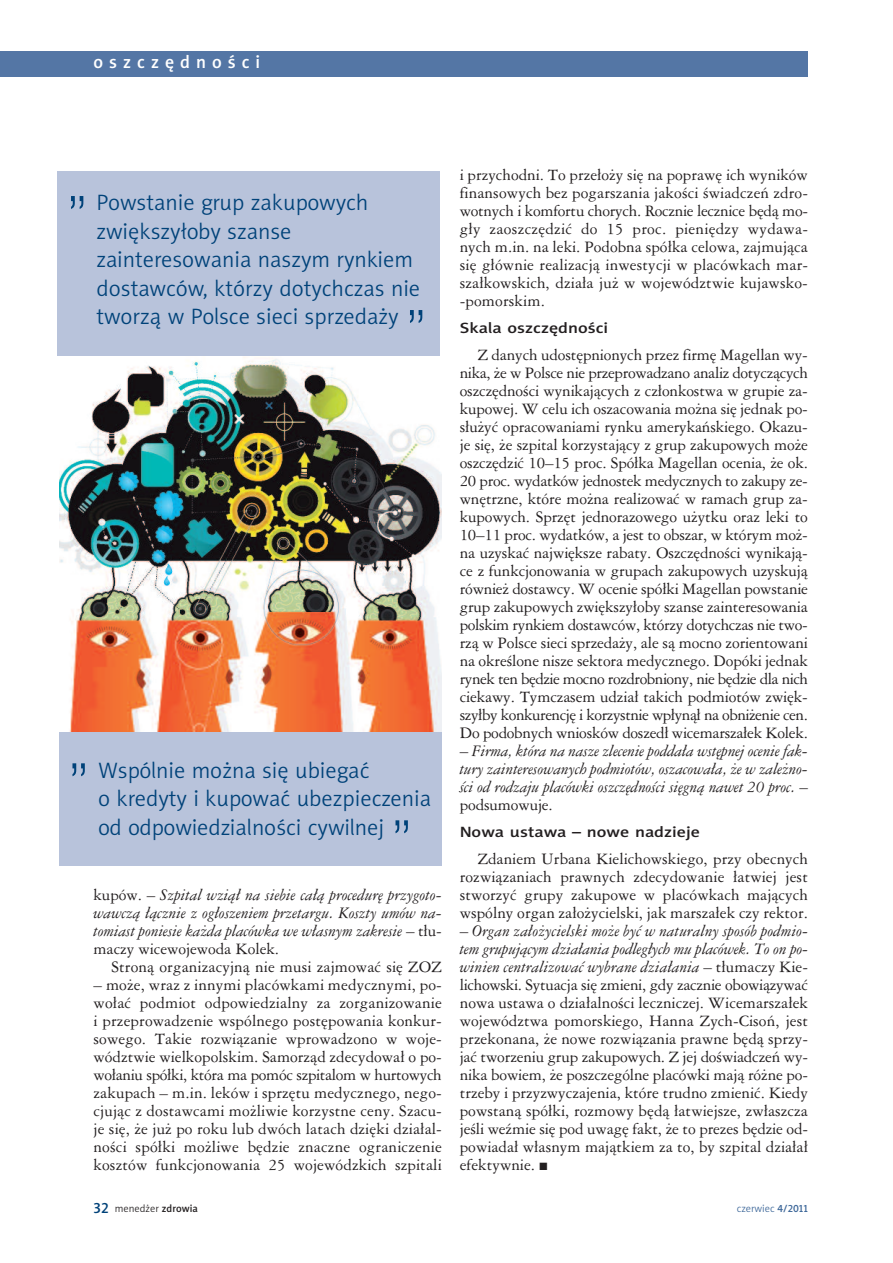
<style>
.page{position:relative;width:893px;height:1263px;background:#fff}
.page>*{position:absolute;margin:0;border:0;box-sizing:border-box;transform-origin:0 0}
.t1{font:52.5px "Swis 721 Lt PL";color:#004279}
.t2{font:22.5px/28.5px "Naomi Sans EFNPS Light";color:#004279}
.t3{font:18px "Naomi Sans EFNPS Medium";letter-spacing:.335em;color:#fff}
.t4{font:15px/18px "Ameri Garmnd PL";letter-spacing:.005em;color:#231f20;text-align:justify}
.t5{font:italic 15px/18px "Ameri Garmnd PL";letter-spacing:-.005em;color:#231f20;text-align:justify}
.t6{font:15px "Naomi Sans EFNPS Medium";color:#231f20;scale:1.2 1}
.t7{font:10.5px "Naomi Sans EFNPS Light";color:#231f20}
.t8{font:10.5px "Naomi Sans EFNPS Light";color:#3d6799}
.s1{font-style:normal}
.s2{font-style:italic}
.s3{font-family:"Naomi Sans EFNPS Medium";font-size:15px;color:#004279}
.s4{font-family:"Naomi Sans EFNPS Medium"}
</style>
<div class="page">
<div style="left:0;top:51px;width:808px;height:26px;background:#5476a5"></div>
<img style="left:59px;top:355px;width:383px;height:377px">
<div style="left:59px;top:732px;width:383px;height:134px;background:#b8c3db"></div>
<div style="left:58px;top:171px;width:382px;height:184px;background:#b8c3db"></div>
<p class="t3" style="left:94px;top:55px;width:168px">oszczędności</p>
<h1 class="t1" style="left:66px;top:188px;width:24px">”</h1>
<h2 class="t2" style="left:97px;top:190px;width:325px">Powstanie grup zakupowych zwiększyłoby szanse zainteresowania naszym rynkiem dostawców, którzy dotychczas nie tworzą w Polsce sieci sprzedaży</h2>
<h1 class="t1" style="left:405px;top:302px;width:24px">”</h1>
<h1 class="t1" style="left:67px;top:755px;width:24px">”</h1>
<h2 class="t2" style="left:98px;top:758px;width:335px">Wspólnie można się ubiegać<br>o kredyty i kupować ubezpieczenia od odpowiedzialności cywilnej</h2>
<h1 class="t1" style="left:391px;top:812px;width:24px">”</h1>
<p class="t5" style="left:94px;top:886px;width:350px"><span class="s1">kupów. –</span> Szpital wziął na siebie całą procedurę przygoto&shy;wawczą łącznie z ogłoszeniem przetargu. Koszty umów na&shy;tomiast poniesie każda placówka we własnym zakresie <span class="s1">– tłu&shy;maczy wicewojewoda Kolek.</span></p>
<p class="t4" style="left:111px;top:958px;width:332px">Stroną organizacyjną nie musi zajmować się ZOZ</p>
<p class="t4" style="left:94px;top:976px;width:350px">– może, wraz z innymi placówkami medycznymi, po&shy;wołać podmiot odpowiedzialny za zorganizowanie i przeprowadzenie wspólnego postępowania konkur&shy;sowego. Takie rozwiązanie wprowadzono w woje&shy;wództwie wielkopolskim. Samorząd zdecydował o po&shy;wołaniu spółki, która ma pomóc szpitalom w hurtowych zakupach – m.in. leków i sprzętu medycznego, nego&shy;cjując z dostawcami możliwie korzystne ceny. Szacu&shy;je się, że już po roku lub dwóch latach dzięki działal&shy;ności spółki możliwe będzie znaczne ograniczenie kosztów funkcjonowania 25 wojewódzkich szpitali</p>
<p class="t4" style="left:460px;top:166px;width:350px">i przychodni. To przełoży się na poprawę ich wyników finansowych bez pogarszania jakości świadczeń zdro&shy;wotnych i komfortu chorych. Rocznie lecznice będą mo&shy;gły zaoszczędzić do 15 proc. pieniędzy wydawa&shy;nych m.in. na leki. Podobna spółka celowa, zajmująca się głównie realizacją inwestycji w placówkach mar&shy;szałkowskich, działa już w województwie kujawsko--pomorskim.</p>
<p class="t6" style="left:460px;top:322px;width:125px">Skala oszczędności</p>
<p class="t4" style="left:460px;top:346px;width:350px;text-indent:18px">Z danych udostępnionych przez firmę Magellan wy&shy;nika, że w Polsce nie przeprowadzano analiz dotyczących oszczędności wynikających z członkostwa w grupie za&shy;kupowej. W celu ich oszacowania można się jednak po&shy;służyć opracowaniami rynku amerykańskiego. Okazu&shy;je się, że szpital korzystający z grup zakupowych może oszczędzić 10–15 proc. Spółka Magellan ocenia, że ok.<br>20 proc. wydatków jednostek medycznych to zakupy ze&shy;wnętrzne, które można realizować w ramach grup za&shy;kupowych. Sprzęt jednorazowego użytku oraz leki to 10–11 proc. wydatków, a jest to obszar, w którym moż&shy;na uzyskać największe rabaty. Oszczędności wynikają&shy;ce z funkcjonowania w grupach zakupowych uzyskują również dostawcy. W ocenie spółki Magellan powstanie grup zakupowych zwiększyłoby szanse zainteresowania polskim rynkiem dostawców, którzy dotychczas nie two&shy;rzą w Polsce sieci sprzedaży, ale są mocno zorientowani na określone nisze sektora medycznego. Dopóki jednak rynek ten będzie mocno rozdrobniony, nie będzie dla nich ciekawy. Tymczasem udział takich podmiotów zwięk&shy;szyłby konkurencję i korzystnie wpłynął na obniżenie cen.<br>Do podobnych wniosków doszedł wicemarszałek Kolek.</p>
<p class="t5" style="left:460px;top:742px;width:350px"><span class="s1">–</span> Firma, która na nasze zlecenie poddała wstępnej ocenie fak&shy;tury zainteresowanych podmiotów, oszacowała, że w zależno&shy;ści od rodzaju placówki oszczędności sięgną nawet 20 proc. <span class="s1">– podsumowuje.</span></p>
<p class="t6" style="left:460px;top:826px;width:202px">Nowa ustawa – nowe nadzieje</p>
<p class="t4" style="left:460px;top:850px;width:350px;text-indent:18px">Zdaniem Urbana Kielichowskiego, przy obecnych rozwiązaniach prawnych zdecydowanie łatwiej jest stworzyć grupy zakupowe w placówkach mających wspólny organ założycielski, jak marszałek czy rektor.</p>
<p class="t4" style="left:460px;top:922px;width:350px">– <span class="s2">Organ założycielski może być w naturalny sposób podmio&shy;tem grupującym działania podległych mu placówek. To on po&shy;winien centralizować wybrane działania</span> – tłumaczy Kie&shy;lichowski. Sytuacja się zmieni, gdy zacznie obowiązywać nowa ustawa o działalności leczniczej. Wicemarszałek województwa pomorskiego, Hanna Zych-Cisoń, jest przekonana, że nowe rozwiązania prawne będą sprzy&shy;jać tworzeniu grup zakupowych. Z jej doświadczeń wy&shy;nika bowiem, że poszczególne placówki mają różne po&shy;trzeby i przyzwyczajenia, które trudno zmienić. Kiedy powstaną spółki, rozmowy będą łatwiejsze, zwłaszcza jeśli weźmie się pod uwagę fakt, że to prezes będzie od&shy;powiadał własnym majątkiem za to, by szpital działał efektywnie.</p>
<p class="t7" style="left:94px;top:1204px;width:106px"><span class="s3">32</span> menedżer <span class="s4">zdrowia</span></p>
<p class="t8" style="left:737px;top:1204px;width:72px">czerwiec <span class="s4">4/2011</span></p>
</div>
